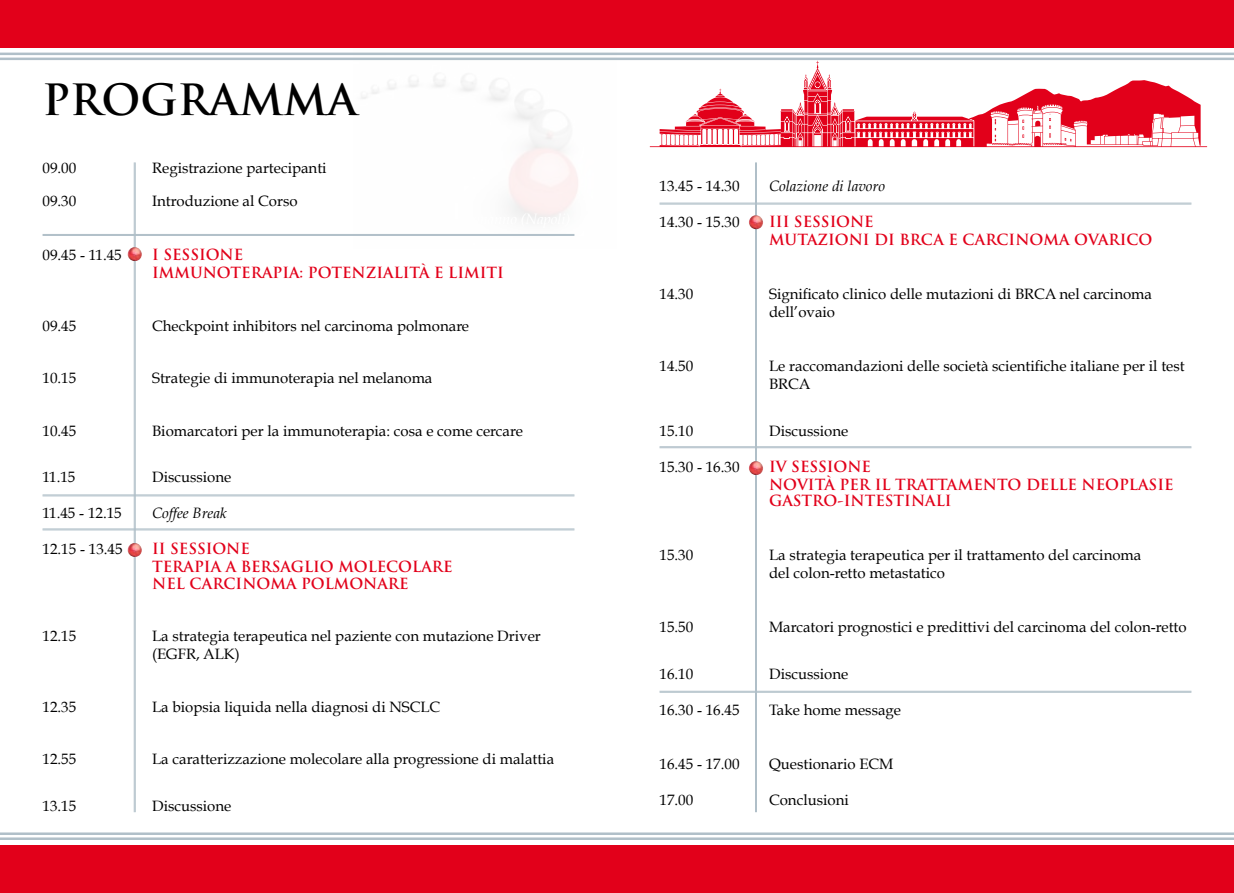
<style>
.page{position:relative;width:1234px;height:893px;background:#fff}
.page>*{position:absolute;margin:0;border:0;box-sizing:border-box;transform-origin:0 0}
.t1{font:700 42px "Trajan Pro";color:#000}
.t2{font:15px/18px "Book Antiqua";color:#000}
.t3{font:700 15px/18px "Trajan Pro";color:#e2001a}
.t4{font:italic 15px "Book Antiqua";color:#000}
</style>
<div class="page">
<div style="left:0;top:0;width:1233px;height:48px;background:#e2001a"></div>
<div style="left:0;top:845px;width:1233px;height:48px;background:#e2001a"></div>
<hr style="left:0;top:53px;width:1233px;height:2px;background:#b0bfc8">
<hr style="left:0;top:58px;width:1233px;height:2px;background:#b0bfc8">
<hr style="left:0;top:832px;width:1233px;height:3px;background:#b0bfc8">
<hr style="left:0;top:837px;width:1233px;height:3px;background:#b0bfc8">
<svg style="left:649px;top:61px;width:557px;height:86px"></svg>
<hr style="left:135px;top:162px;width:1px;height:650px;background:#b0bfc8">
<hr style="left:134px;top:162px;width:1px;height:650px;background:#b0bfc8">
<hr style="left:43px;top:234px;width:531px;height:1px;background:#b0bfc8">
<hr style="left:43px;top:235px;width:531px;height:1px;background:#b0bfc8">
<hr style="left:43px;top:495px;width:531px;height:1px;background:#b0bfc8">
<hr style="left:43px;top:496px;width:531px;height:1px;background:#b0bfc8">
<img style="left:127px;top:247px;width:15px;height:14px">
<img style="left:127px;top:543px;width:15px;height:14px">
<hr style="left:756px;top:162px;width:1px;height:650px;background:#b0bfc8">
<hr style="left:755px;top:162px;width:1px;height:650px;background:#b0bfc8">
<img style="left:749px;top:215px;width:14px;height:14px">
<img style="left:749px;top:461px;width:14px;height:14px">
<hr style="left:43px;top:529px;width:531px;height:1px;background:#b0bfc8">
<hr style="left:43px;top:530px;width:531px;height:1px;background:#b0bfc8">
<hr style="left:659px;top:203px;width:532px;height:1px;background:#b0bfc8">
<hr style="left:659px;top:204px;width:532px;height:1px;background:#b0bfc8">
<hr style="left:659px;top:446px;width:532px;height:1px;background:#b0bfc8">
<hr style="left:659px;top:447px;width:532px;height:1px;background:#b0bfc8">
<hr style="left:659px;top:691px;width:532px;height:1px;background:#b0bfc8">
<hr style="left:659px;top:692px;width:532px;height:1px;background:#b0bfc8">
<h1 class="t1" style="left:43px;top:73px;width:316px">PROGRAMMA</h1>
<p class="t2" style="left:43px;top:159px;width:35px">09.00</p>
<p class="t2" style="left:152px;top:159px;width:176px">Registrazione partecipanti</p>
<p class="t2" style="left:43px;top:192px;width:35px">09.30</p>
<p class="t2" style="left:152px;top:192px;width:147px">Introduzione al Corso</p>
<p class="t2" style="left:43px;top:246px;width:81px">09.45 - 11.45</p>
<p class="t3" style="left:152px;top:246px;width:353px">I SESSIONE<br>IMMUNOTERAPIA: POTENZIALITÀ E LIMITI</p>
<p class="t2" style="left:43px;top:317px;width:35px">09.45</p>
<p class="t2" style="left:152px;top:317px;width:318px">Checkpoint inhibitors nel carcinoma polmonare</p>
<p class="t2" style="left:43px;top:369px;width:35px">10.15</p>
<p class="t2" style="left:152px;top:369px;width:282px">Strategie di immunoterapia nel melanoma</p>
<p class="t2" style="left:43px;top:422px;width:35px">10.45</p>
<p class="t2" style="left:152px;top:422px;width:372px">Biomarcatori per la immunoterapia: cosa e come cercare</p>
<p class="t2" style="left:43px;top:468px;width:34px">11.15</p>
<p class="t2" style="left:152px;top:468px;width:81px">Discussione</p>
<p class="t2" style="left:43px;top:504px;width:81px">11.45 - 12.15</p>
<p class="t4" style="left:152px;top:505px;width:76px">Coffee Break</p>
<p class="t2" style="left:43px;top:540px;width:81px">12.15 - 13.45</p>
<p class="t3" style="left:152px;top:540px;width:302px">II SESSIONE<br>TERAPIA A BERSAGLIO MOLECOLARE</p>
<p class="t3" style="left:152px;top:575px;width:258px">NEL CARCINOMA POLMONARE</p>
<p class="t2" style="left:43px;top:627px;width:35px">12.15</p>
<p class="t2" style="left:152px;top:627px;width:390px">La strategia terapeutica nel paziente con mutazione Driver (EGFR, ALK)</p>
<p class="t2" style="left:43px;top:698px;width:35px">12.35</p>
<p class="t2" style="left:152px;top:698px;width:289px">La biopsia liquida nella diagnosi di NSCLC</p>
<p class="t2" style="left:43px;top:750px;width:35px">12.55</p>
<p class="t2" style="left:152px;top:750px;width:403px">La caratterizzazione molecolare alla progressione di malattia</p>
<p class="t2" style="left:43px;top:797px;width:35px">13.15</p>
<p class="t2" style="left:152px;top:797px;width:81px">Discussione</p>
<p class="t2" style="left:659px;top:177px;width:81px">13.45 - 14.30</p>
<p class="t4" style="left:769px;top:178px;width:117px">Colazione di lavoro</p>
<p class="t2" style="left:659px;top:213px;width:81px">14.30 - 15.30</p>
<p class="t3" style="left:769px;top:213px;width:385px">III SESSIONE<br>MUTAZIONI DI BRCA E CARCINOMA OVARICO</p>
<p class="t2" style="left:659px;top:285px;width:35px">14.30</p>
<p class="t2" style="left:769px;top:285px;width:384px">Significato clinico delle mutazioni di BRCA nel carcinoma dell’ovaio</p>
<p class="t2" style="left:659px;top:357px;width:35px">14.50</p>
<p class="t2" style="left:769px;top:357px;width:417px">Le raccomandazioni delle società scientifiche italiane per il test<br>BRCA</p>
<p class="t2" style="left:659px;top:422px;width:35px">15.10</p>
<p class="t2" style="left:769px;top:422px;width:81px">Discussione</p>
<p class="t2" style="left:659px;top:458px;width:81px">15.30 - 16.30</p>
<p class="t3" style="left:769px;top:458px;width:406px">IV SESSIONE<br>NOVITÀ PER IL TRATTAMENTO DELLE NEOPLASIE</p>
<p class="t3" style="left:769px;top:492px;width:184px">GASTRO-INTESTINALI</p>
<p class="t2" style="left:659px;top:546px;width:35px">15.30</p>
<p class="t2" style="left:769px;top:546px;width:373px">La strategia terapeutica per il trattamento del carcinoma del colon-retto metastatico</p>
<p class="t2" style="left:659px;top:618px;width:35px">15.50</p>
<p class="t2" style="left:769px;top:618px;width:419px">Marcatori prognostici e predittivi del carcinoma del colon-retto</p>
<p class="t2" style="left:659px;top:665px;width:35px">16.10</p>
<p class="t2" style="left:769px;top:665px;width:81px">Discussione</p>
<p class="t2" style="left:659px;top:701px;width:81px">16.30 - 16.45</p>
<p class="t2" style="left:769px;top:701px;width:133px">Take home message</p>
<p class="t2" style="left:659px;top:755px;width:81px">16.45 - 17.00</p>
<p class="t2" style="left:769px;top:755px;width:126px">Questionario ECM</p>
<p class="t2" style="left:659px;top:791px;width:35px">17.00</p>
<p class="t2" style="left:769px;top:791px;width:81px">Conclusioni</p>
</div>
